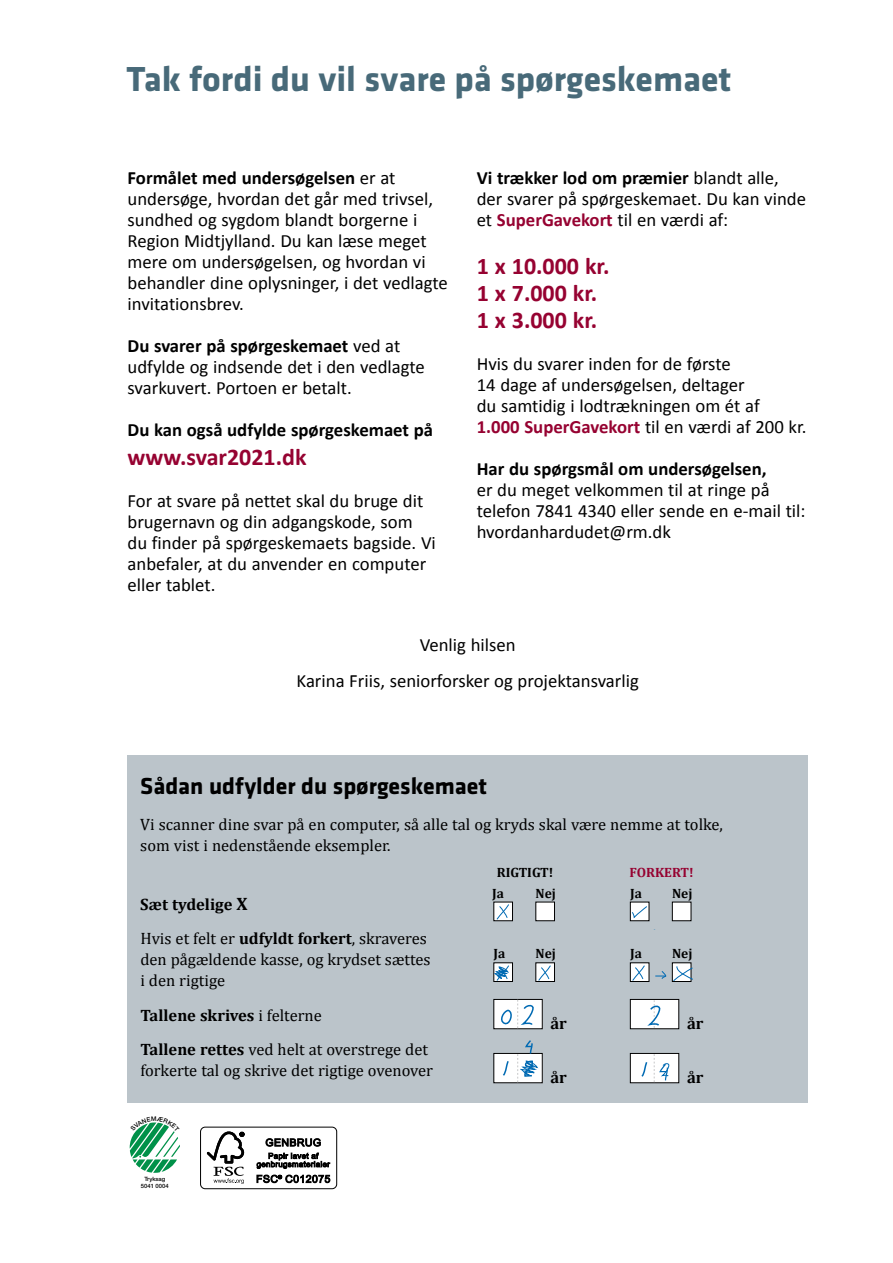
<style>
.page{position:relative;width:893px;height:1263px;background:#fff}
.page>*{position:absolute;margin:0;border:0;box-sizing:border-box;transform-origin:0 0}
.t1{font:700 36px "Klavika";color:#486a79}
.t2{font:700 24px/27px "Calibri";color:#960231}
.t3{font:700 24px "Klavika";color:#000}
.t4{font:18.75px/21px "Calibri";color:#000}
.t5{font:700 18.75px "Calibri";color:#000}
.t6{font:16.5px/21px "Cambria";color:#000}
.t7{font:700 16.5px/34.5px "Cambria";color:#000}
.t8{font:700 13.5px "Cambria";color:#000}
.t9{font:700 13.5px "Cambria";color:#960231}
.t10{font:500 5.85px/7.1px "Helvetica Neue LT Std";color:#000;text-align:center}
.s1{font-weight:700}
.s2{font-weight:700;color:#960231}
.s3{font-size:18px}
.s4{font-weight:400}
</style>
<div class="page">
<div style="left:128px;top:755px;width:680px;height:348px;background:#bbc4ca"></div>
<div style="left:494px;top:902px;width:18px;height:19px;background:#fff"></div>
<div style="left:494px;top:902px;width:19px;height:19px;border:1px solid #000"></div>
<div style="left:536px;top:902px;width:18px;height:19px;background:#fff"></div>
<div style="left:536px;top:902px;width:19px;height:19px;border:1px solid #000"></div>
<div style="left:630px;top:902px;width:19px;height:19px;background:#fff"></div>
<div style="left:630px;top:902px;width:19px;height:19px;border:1px solid #000"></div>
<div style="left:672px;top:902px;width:19px;height:19px;background:#fff"></div>
<div style="left:672px;top:902px;width:19px;height:19px;border:1px solid #000"></div>
<div style="left:494px;top:963px;width:18px;height:18px;background:#fff"></div>
<div style="left:494px;top:962px;width:19px;height:20px;border:1px solid #000"></div>
<div style="left:536px;top:963px;width:18px;height:18px;background:#fff"></div>
<div style="left:536px;top:962px;width:19px;height:20px;border:1px solid #000"></div>
<div style="left:630px;top:963px;width:19px;height:18px;background:#fff"></div>
<div style="left:630px;top:962px;width:19px;height:20px;border:1px solid #000"></div>
<div style="left:672px;top:963px;width:19px;height:18px;background:#fff"></div>
<div style="left:672px;top:962px;width:19px;height:20px;border:1px solid #000"></div>
<div style="left:494px;top:999px;width:48px;height:30px;background:#fff"></div>
<div style="left:630px;top:999px;width:49px;height:30px;background:#fff"></div>
<div style="left:630px;top:999px;width:49px;height:30px;border:1px solid #000"></div>
<div style="left:494px;top:1053px;width:48px;height:30px;background:#fff"></div>
<div style="left:630px;top:1053px;width:49px;height:30px;background:#fff"></div>
<div style="left:630px;top:1053px;width:49px;height:30px;border:1px solid #000"></div>
<svg style="left:496px;top:903px;width:14px;height:17px"></svg>
<svg style="left:538px;top:965px;width:13px;height:16px"></svg>
<svg style="left:493px;top:998px;width:43px;height:30px"></svg>
<svg style="left:503px;top:1061px;width:6px;height:15px"></svg>
<svg style="left:640px;top:1054px;width:31px;height:28px"></svg>
<svg style="left:632px;top:965px;width:13px;height:16px"></svg>
<svg style="left:655px;top:971px;width:12px;height:8px"></svg>
<svg style="left:673px;top:965px;width:20px;height:17px"></svg>
<svg style="left:493px;top:964px;width:17px;height:17px"></svg>
<svg style="left:631px;top:905px;width:17px;height:14px"></svg>
<svg style="left:517px;top:1040px;width:21px;height:42px"></svg>
<svg style="left:646px;top:1000px;width:17px;height:28px"></svg>
<div style="left:200px;top:1127px;width:137px;height:62px;border:1px solid #000;border-radius:5px"></div>
<svg style="left:207px;top:1131px;width:37px;height:53px"></svg>
<svg style="left:257px;top:1138px;width:73px;height:45px"></svg>
<svg style="left:130px;top:1122px;width:50px;height:51px"></svg>
<h1 class="t1" style="left:126px;top:59px;width:607px">Tak fordi du vil svare på spørgeskemaet</h1>
<p class="t4" style="left:128px;top:166px;width:322px"><span class="s1">Formålet med undersøgelsen</span> er at undersøge, hvordan det går med trivsel, sundhed og sygdom blandt borgerne i Region Midtjylland. Du kan læse meget mere om undersøgelsen, og hvordan vi behandler dine oplysninger, i det vedlagte invitationsbrev.</p>
<p class="t4" style="left:128px;top:334px;width:299px"><span class="s1">Du svarer på spørgeskemaet</span> ved at udfylde og indsende det i den vedlagte svarkuvert. Portoen er betalt.</p>
<p class="t5" style="left:128px;top:418px;width:307px">Du kan også udfylde spørgeskemaet på</p>
<p class="t2" style="left:128px;top:442px;width:181px">www.svar2021.dk</p>
<p class="t4" style="left:128px;top:489px;width:310px">For at svare på nettet skal du bruge dit brugernavn og din adgangskode, som du finder på spørgeskemaets bagside. Vi anbefaler, at du anvender en computer eller tablet.</p>
<p class="t4" style="left:477px;top:166px;width:331px"><span class="s1">Vi trækker lod om præmier</span> blandt alle, der svarer på spørgeskemaet. Du kan vinde et <span class="s2">SuperGavekort</span> til en værdi af:</p>
<p class="t2" style="left:477px;top:252px;width:134px">1 x 10.000 kr.<br>1 x 7.000 kr.<br>1 x 3.000 kr.</p>
<p class="t4" style="left:477px;top:352px;width:331px">Hvis du svarer inden for de første<br>14 dage af undersøgelsen, deltager<br>du samtidig i lodtrækningen om ét af <span class="s2">1.000 SuperGavekort</span> til en værdi af 200 kr.</p>
<p class="t5" style="left:477px;top:457px;width:291px">Har du spørgsmål om undersøgelsen,</p>
<p class="t4" style="left:477px;top:478px;width:330px">er du meget velkommen til at ringe på telefon 7841 4340 eller sende en e-mail til: hvordanhardudet@rm.dk</p>
<p class="t4" style="left:297px;top:626px;width:344px;line-height:36px;text-align:center">Venlig hilsen<br>Karina Friis, seniorforsker og projektansvarlig</p>
<p class="t3" style="left:140px;top:773px;width:348px">Sådan udfylder du spørgeskemaet</p>
<p class="t6" style="left:140px;top:814px;width:584px">Vi scanner dine svar på en computer, så alle tal og kryds skal være nemme at tolke, som vist i nedenstående eksempler.</p>
<p class="t8" style="left:497px;top:864px;width:58px">RIGTIGT!</p>
<p class="t9" style="left:630px;top:864px;width:66px">FORKERT!</p>
<p class="t8" style="left:492px;top:885px;width:13px">Ja</p>
<p class="t8" style="left:536px;top:885px;width:22px">Nej</p>
<p class="t8" style="left:630px;top:885px;width:13px">Ja</p>
<p class="t8" style="left:672px;top:885px;width:22px">Nej</p>
<p class="t7" style="left:140px;top:886px;width:288px">Sæt tydelige <span class="s3">X<br></span><span class="s4">Hvis et felt er</span> udfyldt forkert<span class="s4">, skraveres</span></p>
<p class="t6" style="left:140px;top:949px;width:292px">den pågældende kasse, og krydset sættes i den rigtige</p>
<p class="t6" style="left:140px;top:998px;width:289px;line-height:34.5px"><span class="s1">Tallene skrives</span> i felterne<br><span class="s1">Tallene rettes</span> ved helt at overstrege det</p>
<p class="t6" style="left:140px;top:1060px;width:294px">forkerte tal og skrive det rigtige ovenover</p>
<p class="t8" style="left:494px;top:946px;width:13px">Ja</p>
<p class="t8" style="left:536px;top:946px;width:22px">Nej</p>
<p class="t8" style="left:630px;top:946px;width:13px">Ja</p>
<p class="t8" style="left:672px;top:946px;width:22px">Nej</p>
<p class="t7" style="left:550px;top:1006px;width:18px">år</p>
<p class="t7" style="left:687px;top:1006px;width:18px">år</p>
<p class="t7" style="left:550px;top:1060px;width:18px">år</p>
<p class="t7" style="left:687px;top:1060px;width:18px">år</p>
<p class="t10" style="left:141px;top:1175px;width:29px">Tryksag<br>5041 0004</p>
</div>
